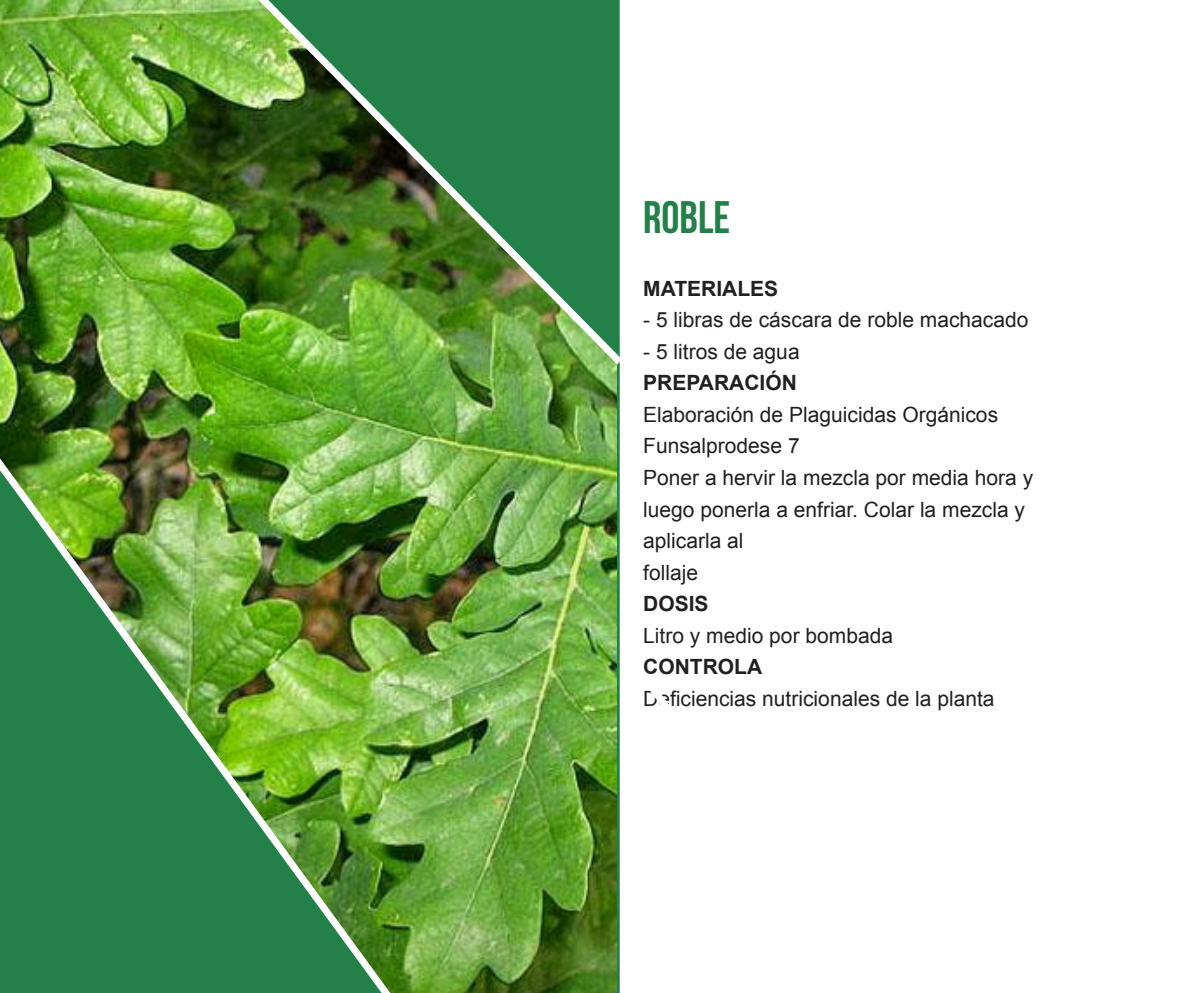
<style>
.page{position:relative;width:1191px;height:993px;background:#fff}
.page>*{position:absolute;margin:0;border:0;box-sizing:border-box;transform-origin:0 0}
.t1{font:45.5px "Bebas Neue";color:#228048}
.t2{font:21px/31.5px "Arial";color:#231f20}
.t3{font:700 21px "Arial";color:#231f20}
</style>
<div class="page">
<img style="left:0;top:0;width:617px;height:992px">
<img style="left:0;top:424px;width:410px;height:568px">
<img style="left:235px;top:0;width:385px;height:372px">
<p class="t1" style="left:643px;top:192px;width:88px">ROBLE</p>
<p class="t3" style="left:643px;top:274px;width:136px">MATERIALES</p>
<p class="t2" style="left:643px;top:304px;width:387px">- 5 libras de cáscara de roble machacado</p>
<p class="t2" style="left:643px;top:336px;width:158px">- 5 litros de agua</p>
<p class="t3" style="left:643px;top:369px;width:155px">PREPARACIÓN</p>
<p class="t2" style="left:643px;top:399px;width:356px">Elaboración de Plaguicidas Orgánicos</p>
<p class="t2" style="left:643px;top:430px;width:158px">Funsalprodese 7</p>
<p class="t2" style="left:643px;top:462px;width:391px">Poner a hervir la mezcla por media hora y luego ponerla a enfriar. Colar la mezcla y aplicarla al</p>
<p class="t2" style="left:643px;top:556px;width:56px">follaje</p>
<p class="t3" style="left:643px;top:589px;width:67px">DOSIS</p>
<p class="t2" style="left:643px;top:619px;width:251px">Litro y medio por bombada</p>
<p class="t3" style="left:643px;top:652px;width:120px">CONTROLA</p>
<p class="t2" style="left:643px;top:682px;width:353px">Deficiencias nutricionales de la planta</p>
</div>
